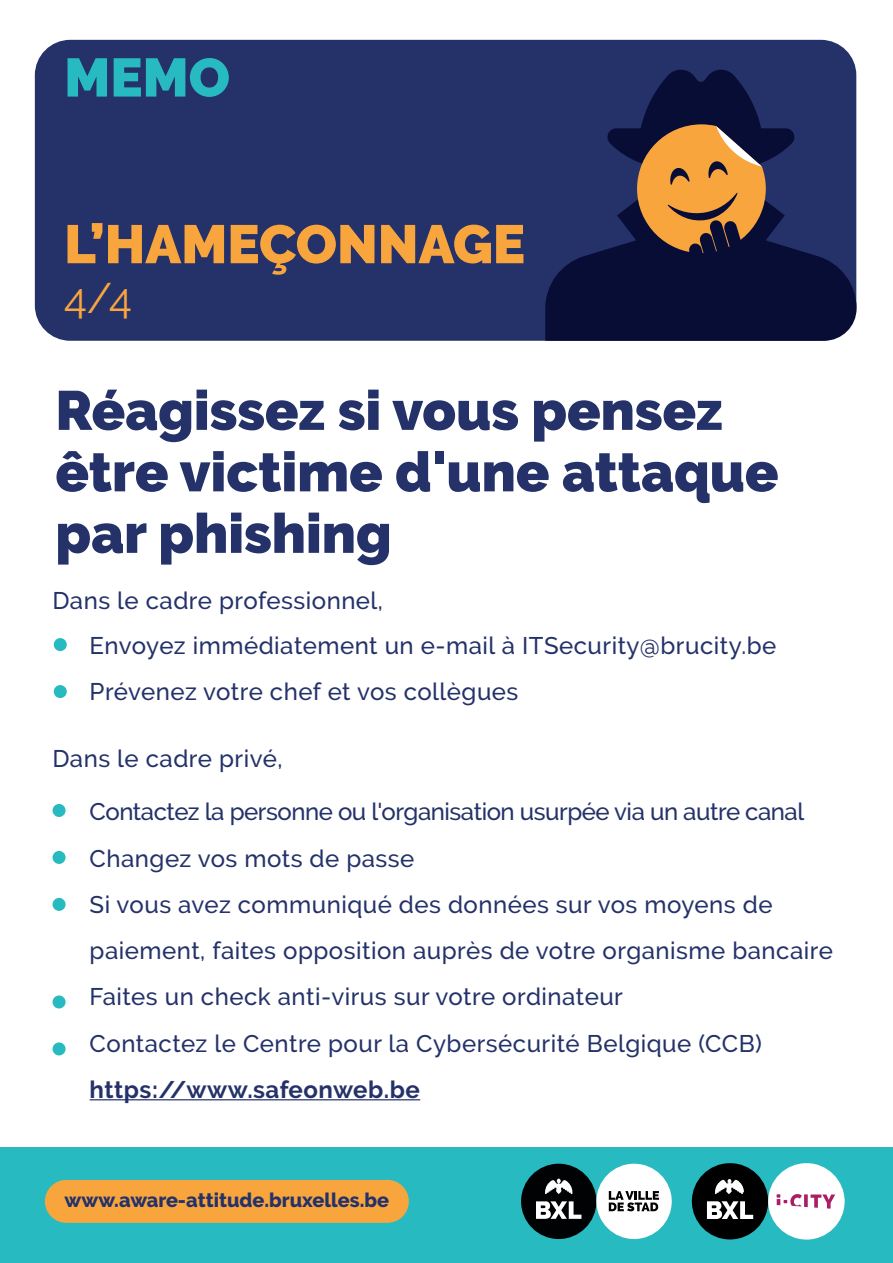
<style>
.page{position:relative;width:893px;height:1263px;background:#fff}
.page>*{position:absolute;margin:0;border:0;box-sizing:border-box;transform-origin:0 0}
.t1{font:900 55.2px/61.5px "Raleway";color:#243269}
.t2{font:900 54px "Raleway";color:#f9a53e}
.t3{font:900 54px "Raleway";color:#27bbc1}
.t4{font:42px "Raleway";color:#f9a53e}
.t5{font:500 24px/46.2px "Raleway";letter-spacing:.02em;color:#243269}
.t6{font:700 24px "Raleway";letter-spacing:.02em;color:#243269}
.t7{font:800 19.8px "Raleway";color:#243269}
</style>
<div class="page">
<div style="left:35px;top:40px;width:821px;height:301px;background:#243269;border-radius:35px"></div>
<svg style="left:545px;top:186px;width:312px;height:155px;fill:#080d35"></svg>
<svg style="left:604px;top:69px;width:193px;height:226px"></svg>
<div style="left:0;top:1147px;width:893px;height:116px;background:#27bbc1"></div>
<div style="left:45px;top:1180px;width:364px;height:43px;background:#f9a53e;border-radius:21px"></div>
<div style="left:521px;top:1164px;width:75px;height:75px;background:#010204;border-radius:50%"></div>
<svg style="left:536px;top:1201px;width:45px;height:18px"></svg>
<svg style="left:545px;top:1178px;width:27px;height:16px"></svg>
<div style="left:596px;top:1164px;width:76px;height:75px;background:#fff;border-radius:50%"></div>
<svg style="left:609px;top:1191px;width:50px;height:20px"></svg>
<div style="left:692px;top:1163px;width:76px;height:76px;background:#000001;border-radius:50%"></div>
<svg style="left:707px;top:1201px;width:46px;height:18px"></svg>
<svg style="left:715px;top:1179px;width:29px;height:15px"></svg>
<div style="left:768px;top:1163px;width:77px;height:76px;background:#fff;border-radius:50%"></div>
<svg style="left:777px;top:1194px;width:58px;height:14px"></svg>
<div style="left:54px;top:638px;width:13px;height:13px;background:#27bbc1;border-radius:50%"></div>
<div style="left:54px;top:685px;width:13px;height:13px;background:#27bbc1;border-radius:50%"></div>
<div style="left:53px;top:804px;width:13px;height:13px;background:#27bbc1;border-radius:50%"></div>
<div style="left:53px;top:851px;width:13px;height:13px;background:#27bbc1;border-radius:50%"></div>
<div style="left:53px;top:898px;width:13px;height:13px;background:#27bbc1;border-radius:50%"></div>
<div style="left:53px;top:995px;width:13px;height:13px;background:#27bbc1;border-radius:50%"></div>
<div style="left:53px;top:1042px;width:13px;height:13px;background:#27bbc1;border-radius:50%"></div>
<hr style="left:90px;top:1099px;width:330px;height:1px;background:#243269">
<h2 class="t3" style="left:64px;top:46px;width:167px">MEMO</h2>
<h2 class="t2" style="left:64px;top:213px;width:462px">L’HAMEÇONNAGE</h2>
<h3 class="t4" style="left:64px;top:274px;width:69px">4/4</h3>
<h1 class="t1" style="left:55px;top:380px;width:725px">Réagissez si vous pensez être victime d'une attaque par phishing</h1>
<p class="t5" style="left:52px;top:578px;width:332px">Dans le cadre professionnel,</p>
<p class="t5" style="left:90px;top:622px;width:688px">Envoyez immédiatement un e-mail à ITSecurity@brucity.be<br>Prévenez votre chef et vos collègues</p>
<p class="t5" style="left:52px;top:735px;width:231px">Dans le cadre privé,</p>
<p class="t5" style="left:90px;top:789px;width:745px">Contactez la personne ou l'organisation usurpée via un autre canal Changez vos mots de passe<br>Si vous avez communiqué des données sur vos moyens de paiement, faites opposition auprès de votre organisme bancaire Faites un check anti-virus sur votre ordinateur<br>Contactez le Centre pour la Cybersécurité Belgique (CCB)</p>
<p class="t6" style="left:90px;top:1076px;width:332px">https://www.safeonweb.be</p>
<p class="t7" style="left:65px;top:1188px;width:326px">www.aware-attitude.bruxelles.be</p>
</div>
